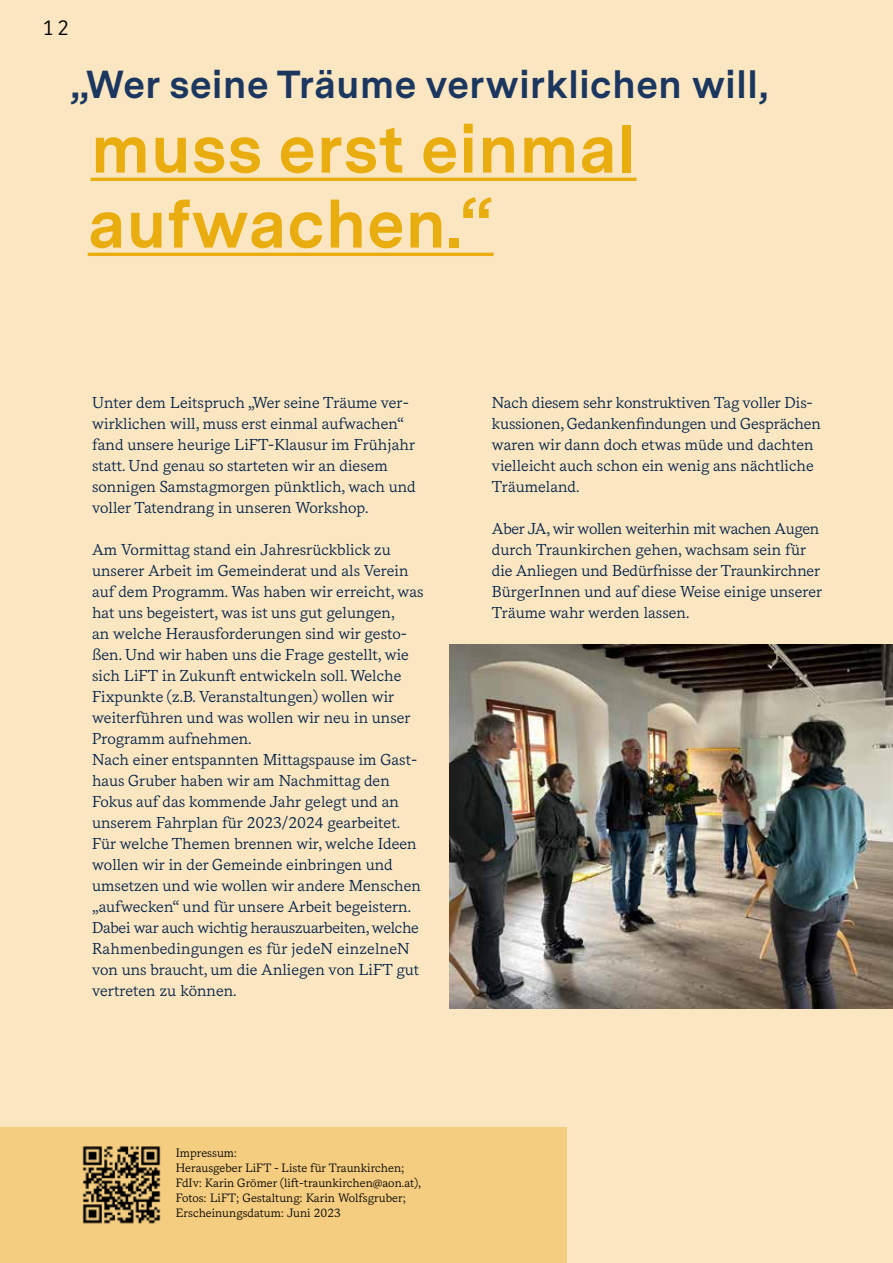
<style>
.page{position:relative;width:893px;height:1263px;background:#fae6c1}
.page>*{position:absolute;margin:0;border:0;box-sizing:border-box;transform-origin:0 0}
.t1{font:700 67.5px/75px "Messina Sans";color:#e9ad10}
.t2{font:700 39px "Messina Sans";color:#1b3760}
.t3{font:21px "Berlingske Sans";color:#000}
.t4{font:15.75px/21px "Messina Serif";color:#001f47}
.t5{font:12px/15px "Messina Serif";color:#000}
</style>
<div class="page">
<img style="left:449px;top:644px;width:444px;height:364px">
<hr style="left:90px;top:178px;width:546px;height:3px;background:#e9ad10">
<hr style="left:88px;top:253px;width:406px;height:3px;background:#e9ad10">
<div style="left:0;top:1127px;width:567px;height:136px;background:#f4cd80"></div>
<img style="left:82px;top:1146px;width:79px;height:78px">
<h3 class="t3" style="left:43px;top:13px;width:28px">12</h3>
<h2 class="t2" style="left:70px;top:55px;width:699px">„Wer seine Träume verwirklichen will,</h2>
<h1 class="t1" style="left:88px;top:108px;width:550px">muss erst einmal aufwachen.“</h1>
<p class="t4" style="left:92px;top:391px;width:325px">Unter dem Leitspruch „Wer seine Träume ver&shy;wirklichen will, muss erst einmal aufwachen“ fand unsere heurige LiFT-Klausur im Frühjahr statt. Und genau so starteten wir an diesem sonnigen Samstagmorgen pünktlich, wach und voller Tatendrang in unseren Workshop.</p>
<p class="t4" style="left:92px;top:538px;width:333px">Am Vormittag stand ein Jahresrückblick zu unserer Arbeit im Gemeinderat und als Verein auf dem Programm. Was haben wir erreicht, was hat uns begeistert, was ist uns gut gelungen,<br>an welche Herausforderungen sind wir gesto&shy;ßen. Und wir haben uns die Frage gestellt, wie sich LiFT in Zukunft entwickeln soll. Welche Fixpunkte (z.B. Veranstaltungen) wollen wir weiterführen und was wollen wir neu in unser Programm aufnehmen.<br>Nach einer entspannten Mittagspause im Gast&shy;haus Gruber haben wir am Nachmittag den Fokus auf das kommende Jahr gelegt und an unserem Fahrplan für 2023/2024 gearbeitet.<br>Für welche Themen brennen wir, welche Ideen wollen wir in der Gemeinde einbringen und umsetzen und wie wollen wir andere Menschen „aufwecken“ und für unsere Arbeit begeistern.<br>Dabei war auch wichtig herauszuarbeiten, welche Rahmenbedingungen es für jedeN einzelneN von uns braucht, um die Anliegen von LiFT gut vertreten zu können.</p>
<p class="t5" style="left:176px;top:1145px;width:247px">Impressum:<br>Herausgeber LiFT - Liste für Traunkirchen; FdIv: Karin Grömer (lift-traunkirchen@aon.at), Fotos: LiFT; Gestaltung: Karin Wolfsgruber; Erscheinungsdatum: Juni 2023</p>
<p class="t4" style="left:492px;top:391px;width:331px">Nach diesem sehr konstruktiven Tag voller Dis&shy;kussionen, Gedankenfindungen und Gesprächen waren wir dann doch etwas müde und dachten vielleicht auch schon ein wenig ans nächtliche Träumeland.</p>
<p class="t4" style="left:492px;top:517px;width:332px">Aber JA, wir wollen weiterhin mit wachen Augen durch Traunkirchen gehen, wachsam sein für die Anliegen und Bedürfnisse der Traunkirchner BürgerInnen und auf diese Weise einige unserer Träume wahr werden lassen.</p>
</div>
